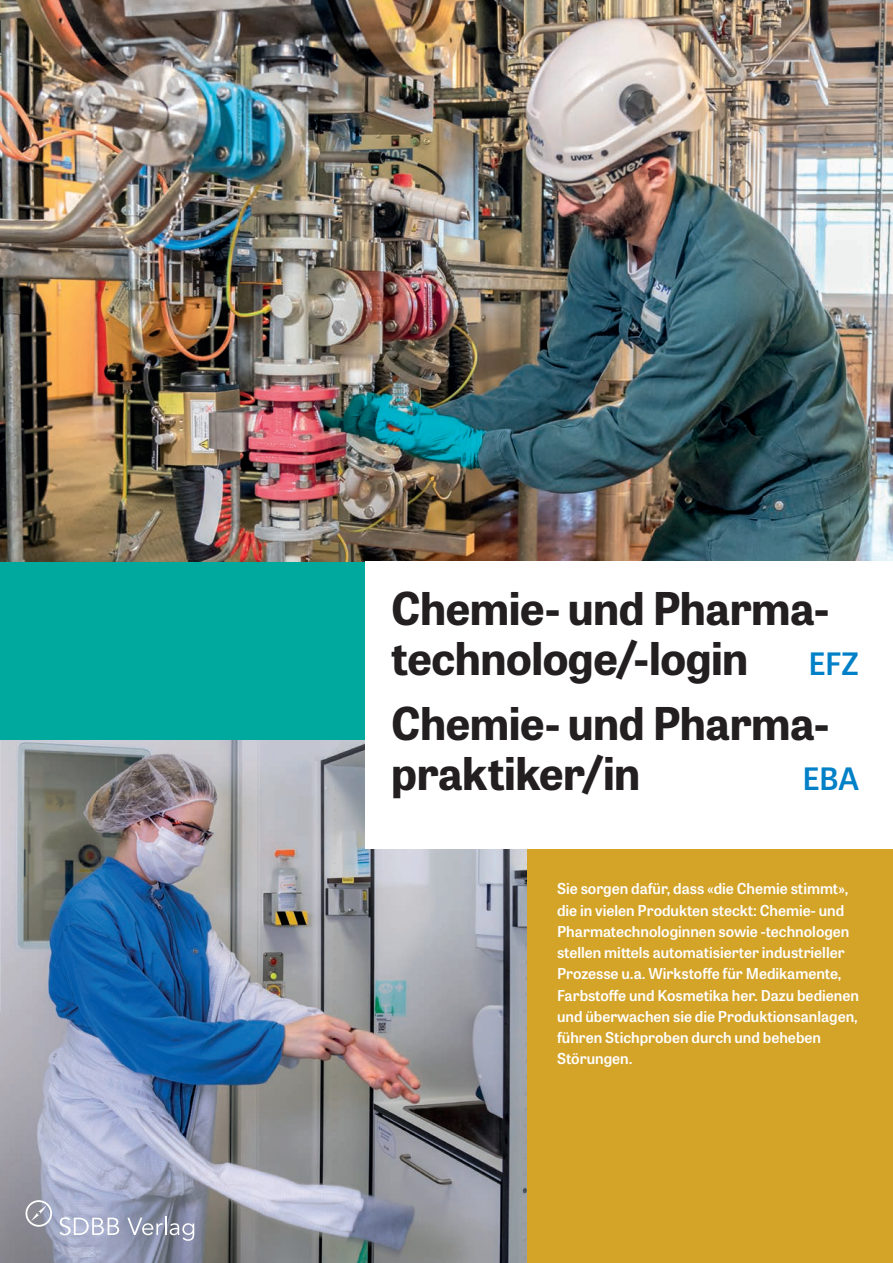
<style>
.page{position:relative;width:893px;height:1263px;background:#fff}
.page>*{position:absolute;margin:0;border:0;box-sizing:border-box;transform-origin:0 0}
.t1{font:700 45px/49.5px "Tablet Gothic";letter-spacing:-.01em;color:#231f20}
.t2{font:600 30.75px "Tablet Gothic";letter-spacing:-.015em;color:#0080c7}
.t3{font:600 15px/21.3px "Tablet Gothic";color:#fff}
</style>
<div class="page">
<img style="left:0;top:740px;width:527px;height:523px">
<div style="left:0;top:561px;width:366px;height:179px;background:#00a99d"></div>
<div style="left:527px;top:848px;width:366px;height:415px;background:#d4a429"></div>
<svg style="left:59px;top:1217px;width:60px;height:18px"></svg>
<svg style="left:127px;top:1216px;width:67px;height:25px;background:#979cb0"></svg>
<svg style="left:26px;top:1200px;width:26px;height:27px"></svg>
<img style="left:0;top:0;width:893px;height:561px">
<div style="left:366px;top:561px;width:527px;height:287px;background:#fff"></div>
<h1 class="t1" style="left:391px;top:582px;width:439px">Chemie- und Pharma&shy;technologe/-login</h1>
<h2 class="t2" style="left:808px;top:642px;width:52px">EFZ</h2>
<h1 class="t1" style="left:391px;top:697px;width:439px">Chemie- und Pharma&shy;praktiker/in</h1>
<h2 class="t2" style="left:803px;top:757px;width:58px">EBA</h2>
<p class="t3" style="left:557px;top:877px;width:303px">Sie sorgen dafür, dass «die Chemie stimmt», die in vielen Produkten steckt: Chemie- und Pharmatechnologinnen sowie -technologen stellen mittels automatisierter industrieller Prozesse u.a. Wirkstoffe für Medikamente, Farbstoffe und Kosmetika her. Dazu bedienen und überwachen sie die Produktionsanlagen, führen Stichproben durch und beheben Störungen.</p>
</div>
